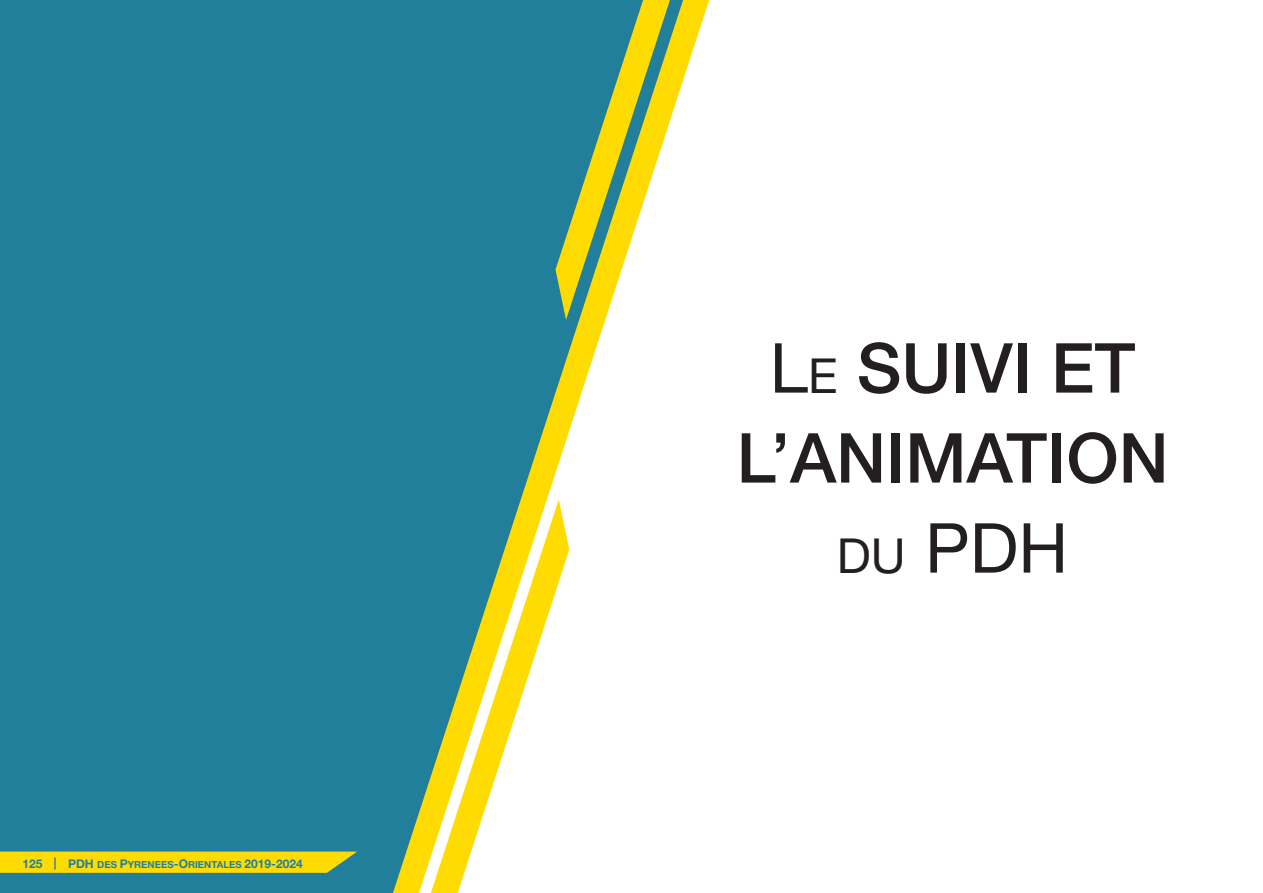
<style>
.page{position:relative;width:1263px;height:893px;background:#fff}
.page>*{position:absolute;margin:0;border:0;box-sizing:border-box;transform-origin:0 0}
.t1{font:500 69px "Helvetica Neue LT Std";color:#231f20}
.t2{font:69px "Helvetica Neue LT Std";color:#231f20}
.t3{font:700 12px "Helvetica Neue LT Std";color:#227f9c}
.s1{font-size:9.75px}
.s2{font-weight:400}
.s3{font-weight:400;font-size:48.3px}
.s4{font-size:48.3px}
</style>
<div class="page">
<div style="left:0;top:0;width:606px;height:893px;background:#227f9c"></div>
<svg style="left:377px;top:499px;width:192px;height:394px"></svg>
<svg style="left:555px;top:0;width:155px;height:320px"></svg>
<svg style="left:0;top:852px;width:357px;height:21px;background:#f3d708"></svg>
<p class="t3" style="left:22px;top:856px;width:282px">125 | PDH <span class="s1">DES</span> P<span class="s1">YRENEES</span>-O<span class="s1">RIENTALES</span> 2019-2024</p>
<h1 class="t1" style="left:770px;top:327px;width:367px"><span class="s2">L</span><span class="s3">e</span> SUIVI ET</h1>
<h1 class="t1" style="left:736px;top:417px;width:434px">L’ANIMATION</h1>
<h1 class="t2" style="left:837px;top:507px;width:178px"><span class="s4">du</span> PDH</h1>
</div>
